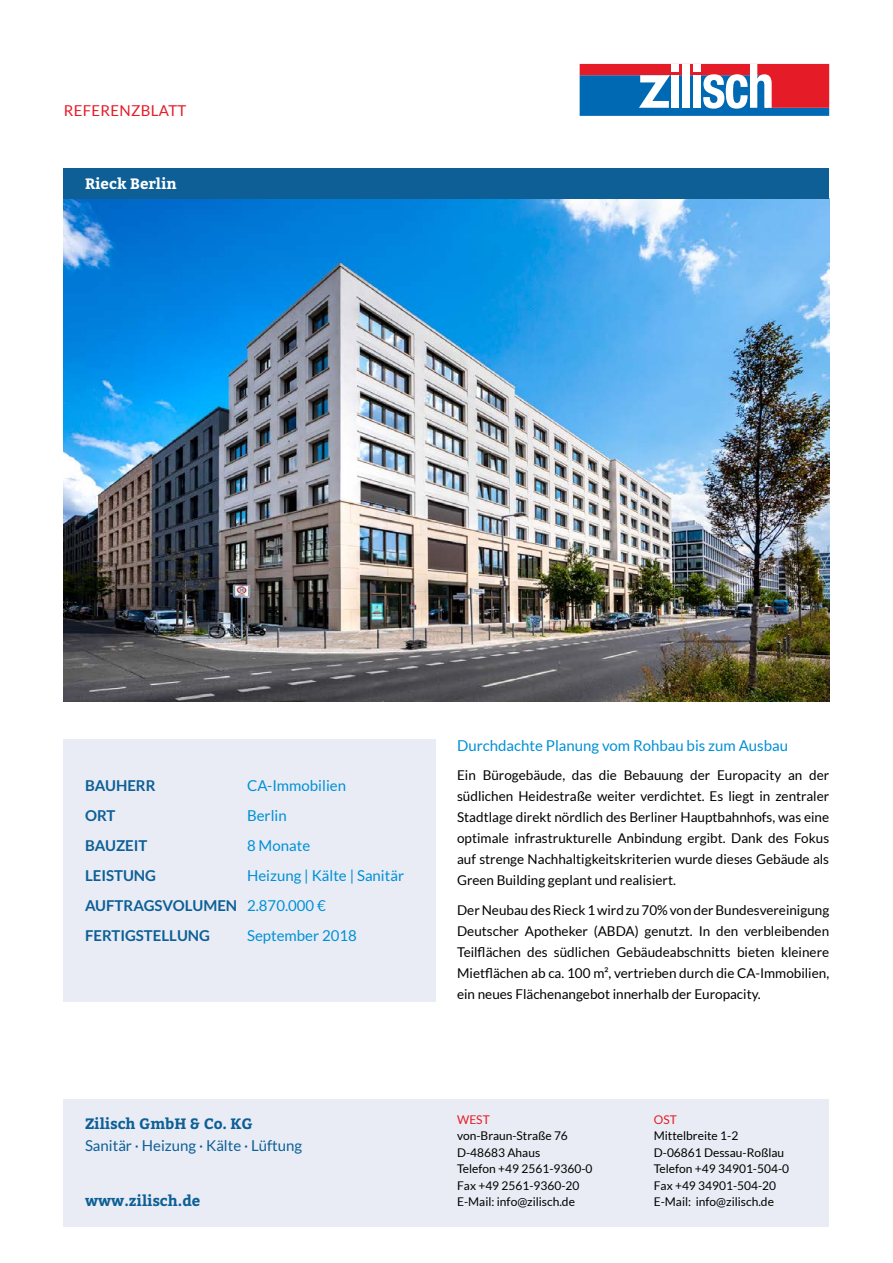
<style>
.page{position:relative;width:893px;height:1263px;background:#fff}
.page>*{position:absolute;margin:0;border:0;box-sizing:border-box;transform-origin:0 0}
.t1{font:15px/30px "Lato";color:#0090d6}
.t2{font:700 15px "Bitter";color:#0d5f96}
.t3{font:15px "Lato";color:#0d5f96}
.t4{font:700 15px "Lato";color:#0d5f96}
.t5{font:15px "Lato";letter-spacing:.02em;color:#e51b27}
.t6{font:700 15px "Bitter";color:#fff}
.t7{font:13.5px/21px "Lato";color:#000;text-align:justify}
.t8{font:12px/16.5px "Lato";color:#000}
.t9{font:12px "Lato";color:#e51b27}
.s1{font-weight:700;color:#0d5f96}
</style>
<div class="page">
<img style="left:64px;top:199px;width:765px;height:502px">
<div style="left:64px;top:739px;width:372px;height:262px;background:#e9ecf4"></div>
<svg style="left:580px;top:64px;width:249px;height:52px"></svg>
<div style="left:64px;top:1099px;width:765px;height:127px;background:#e9ecf4"></div>
<div style="left:64px;top:169px;width:765px;height:30px;background:#0d5f96"></div>
<p class="t5" style="left:64px;top:102px;width:124px">REFERENZBLATT</p>
<p class="t6" style="left:85px;top:172px;width:93px">Rieck Berlin</p>
<p class="t4" style="left:85px;top:777px;width:72px">BAUHERR</p>
<p class="t1" style="left:247px;top:771px;width:100px">CA-Immobilien</p>
<p class="t4" style="left:85px;top:807px;width:32px">ORT</p>
<p class="t1" style="left:247px;top:801px;width:41px">Berlin</p>
<p class="t4" style="left:85px;top:837px;width:64px">BAUZEIT</p>
<p class="t1" style="left:247px;top:831px;width:65px">8 Monate</p>
<p class="t4" style="left:85px;top:867px;width:73px">LEISTUNG</p>
<p class="t1" style="left:85px;top:861px;width:320px;text-indent:162px">Heizung | Kälte | Sanitär<br><span class="s1">AUFTRAGSVOLUMEN</span> 2.870.000 €<br><span class="s1">FERTIGSTELLUNG</span></p>
<p class="t1" style="left:247px;top:921px;width:111px">September 2018</p>
<p class="t1" style="left:457px;top:730px;width:332px">Durchdachte Planung vom Rohbau bis zum Ausbau</p>
<p class="t7" style="left:457px;top:765px;width:374px">Ein Bürogebäude, das die Bebauung der Europacity an der südlichen Heidestraße weiter verdichtet. Es liegt in zentraler Stadtlage direkt nördlich des Berliner Hauptbahnhofs, was eine optimale infrastrukturelle Anbindung ergibt. Dank des Fokus auf strenge Nachhaltigkeitskriterien wurde dieses Gebäude als Green Building geplant und realisiert.</p>
<p class="t7" style="left:457px;top:899px;width:374px">Der Neubau des Rieck 1 wird zu 70% von der Bundesvereinigung Deutscher Apotheker (ABDA) genutzt. In den verbleibenden Teilflächen des südlichen Gebäudeabschnitts bieten kleinere Mietflächen ab ca. 100 m², vertrieben durch die CA-Immobilien, ein neues Flächenangebot innerhalb der Europacity.</p>
<p class="t9" style="left:457px;top:1112px;width:34px">WEST</p>
<p class="t8" style="left:457px;top:1127px;width:137px">von-Braun-Straße 76<br>D-48683 Ahaus<br>Telefon +49 2561-9360-0<br>Fax +49 2561-9360-20<br>E-Mail: info@zilisch.de</p>
<p class="t9" style="left:654px;top:1112px;width:25px">OST</p>
<p class="t8" style="left:654px;top:1127px;width:137px">Mittelbreite 1-2<br>D-06861 Dessau-Roßlau<br>Telefon +49 34901-504-0<br>Fax +49 34901-504-20</p>
<p class="t2" style="left:85px;top:1112px;width:169px">Zilisch GmbH &amp; Co. KG</p>
<p class="t3" style="left:85px;top:1138px;width:219px">Sanitär · Heizung · Kälte · Lüftung</p>
<p class="t2" style="left:85px;top:1189px;width:117px">www.zilisch.de</p>
<p class="t8" style="left:654px;top:1193px;width:122px">E-Mail: info@zilisch.de</p>
</div>
